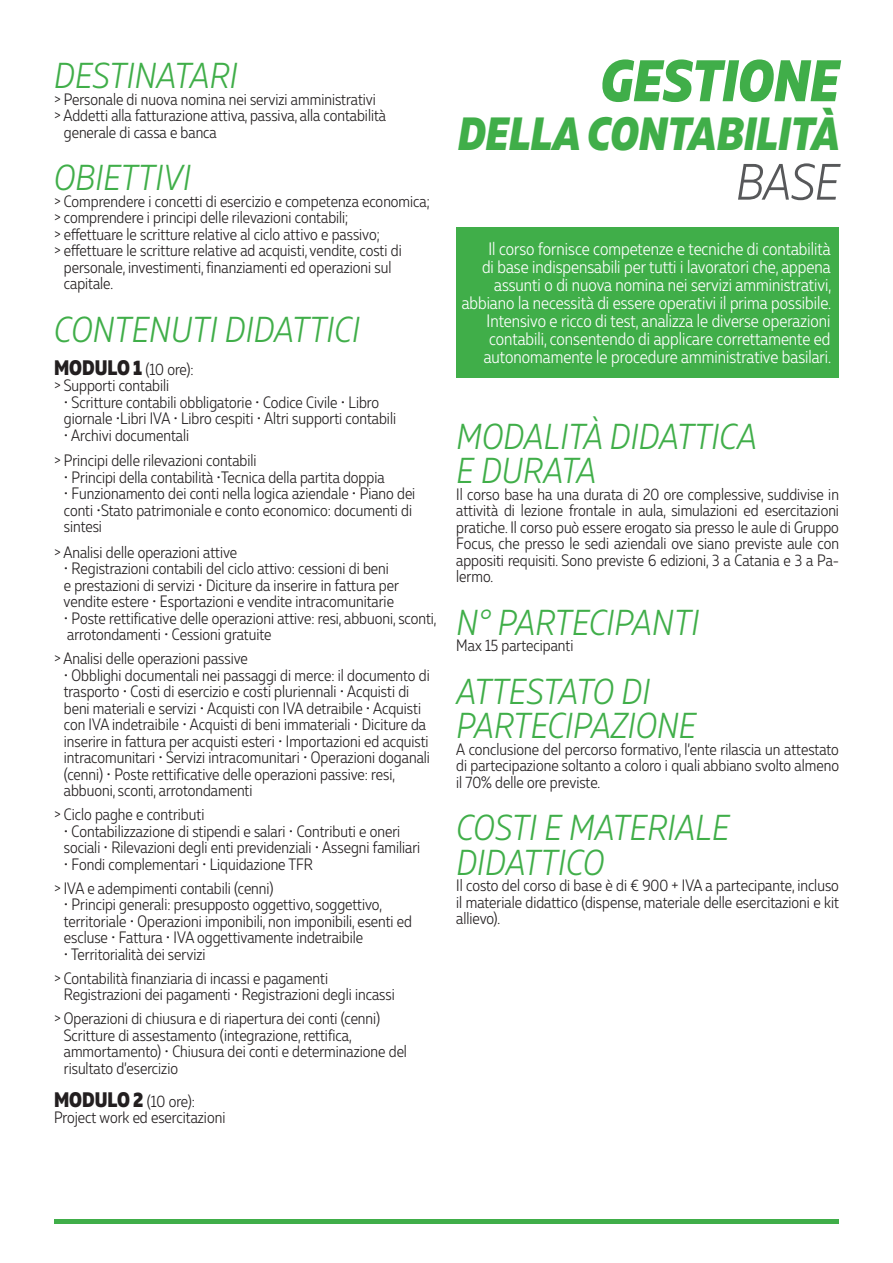
<style>
.page{position:relative;width:893px;height:1263px;background:#fff}
.page>*{position:absolute;margin:0;border:0;box-sizing:border-box;transform-origin:0 0}
.t1{font:italic 800 58.5px "Muller Narrow";color:#40ae49}
.t2{font:italic 300 51px "Muller Narrow";color:#57585a}
.t3{font:italic 800 46.5px "Muller Narrow";color:#40ae49}
.t4{font:italic 300 36px/34.5px "Muller Narrow";letter-spacing:.01em;color:#40ae49}
.t5{font:300 18px/18px "Muller Narrow";color:#fff;text-align:right}
.t6{font:300 16.5px/16.5px "Muller Narrow";color:#231f20}
.s1{font-weight:800;font-size:21px}
</style>
<div class="page">
<div style="left:456px;top:227px;width:383px;height:151px;background:#40ae49"></div>
<div style="left:54px;top:1219px;width:785px;height:5px;background:#40ae49"></div>
<h3 class="t4" style="left:54px;top:58px;width:185px">DESTINATARI</h3>
<p class="t6" style="left:54px;top:91px;width:323px">&gt; Personale di nuova nomina nei servizi amministrativi</p>
<p class="t6" style="left:54px;top:107px;width:334px">&gt; Addetti alla fatturazione attiva, passiva, alla contabilità</p>
<p class="t6" style="left:64px;top:124px;width:154px">generale di cassa e banca</p>
<h3 class="t4" style="left:54px;top:160px;width:138px">OBIETTIVI</h3>
<p class="t6" style="left:54px;top:193px;width:377px">&gt; Comprendere i concetti di esercizio e competenza economica;</p>
<p class="t6" style="left:54px;top:209px;width:296px">&gt; comprendere i principi delle rilevazioni contabili;</p>
<p class="t6" style="left:54px;top:226px;width:327px">&gt; effettuare le scritture relative al ciclo attivo e passivo;</p>
<p class="t6" style="left:54px;top:242px;width:349px">&gt; effettuare le scritture relative ad acquisti, vendite, costi di</p>
<p class="t6" style="left:64px;top:259px;width:329px">personale, investimenti, finanziamenti ed operazioni sul</p>
<p class="t6" style="left:64px;top:275px;width:51px">capitale.</p>
<h3 class="t4" style="left:54px;top:312px;width:307px">CONTENUTI DIDATTICI</h3>
<p class="t6" style="left:54px;top:361px;width:141px"><span class="s1">MODULO 1</span> (10 ore): &gt; Supporti contabili</p>
<p class="t6" style="left:64px;top:394px;width:334px">• Scritture contabili obbligatorie • Codice Civile • Libro giornale •Libri IVA • Libro cespiti • Altri supporti contabili</p>
<p class="t6" style="left:54px;top:422px;width:204px;line-height:25.5px;text-indent:10px">• Archivi documentali<br>&gt; Principi delle rilevazioni contabili</p>
<p class="t6" style="left:64px;top:469px;width:322px">• Principi della contabilità •Tecnica della partita doppia</p>
<p class="t6" style="left:64px;top:485px;width:353px">• Funzionamento dei conti nella logica aziendale • Piano dei conti •Stato patrimoniale e conto economico: documenti di sintesi</p>
<p class="t6" style="left:54px;top:544px;width:185px">&gt; Analisi delle operazioni attive</p>
<p class="t6" style="left:64px;top:560px;width:337px">• Registrazioni contabili del ciclo attivo: cessioni di beni e prestazioni di servizi • Diciture da inserire in fattura per vendite estere • Esportazioni e vendite intracomunitarie</p>
<p class="t6" style="left:64px;top:610px;width:374px">• Poste rettificative delle operazioni attive: resi, abbuoni, sconti, arrotondamenti • Cessioni gratuite</p>
<p class="t6" style="left:54px;top:650px;width:195px">&gt; Analisi delle operazioni passive</p>
<p class="t6" style="left:64px;top:667px;width:368px">• Obblighi documentali nei passaggi di merce: il documento di trasporto • Costi di esercizio e costi pluriennali • Acquisti di beni materiali e servizi • Acquisti con IVA detraibile • Acquisti con IVA indetraibile • Acquisti di beni immateriali • Diciture da inserire in fattura per acquisti esteri • Importazioni ed acquisti intracomunitari • Servizi intracomunitari • Operazioni doganali (cenni) • Poste rettificative delle operazioni passive: resi, abbuoni, sconti, arrotondamenti</p>
<p class="t6" style="left:54px;top:806px;width:152px">&gt; Ciclo paghe e contributi</p>
<p class="t6" style="left:64px;top:823px;width:358px">• Contabilizzazione di stipendi e salari • Contributi e oneri sociali • Rilevazioni degli enti previdenziali • Assegni familiari</p>
<p class="t6" style="left:54px;top:852px;width:260px;line-height:24px;text-indent:10px">• Fondi complementari • Liquidazione TFR &gt; IVA e adempimenti contabili (cenni)</p>
<p class="t6" style="left:64px;top:896px;width:350px">• Principi generali: presupposto oggettivo, soggettivo, territoriale • Operazioni imponibili, non imponibili, esenti ed escluse • Fattura • IVA oggettivamente indetraibile</p>
<p class="t6" style="left:54px;top:942px;width:276px;line-height:24px;text-indent:10px">• Territorialità dei servizi<br>&gt; Contabilità finanziaria di incassi e pagamenti</p>
<p class="t6" style="left:54px;top:982px;width:342px;line-height:24px;text-indent:10px">Registrazioni dei pagamenti • Registrazioni degli incassi &gt; Operazioni di chiusura e di riapertura dei conti (cenni)</p>
<p class="t6" style="left:64px;top:1027px;width:345px">Scritture di assestamento (integrazione, rettifica, ammortamento) • Chiusura dei conti e determinazione del risultato d’esercizio</p>
<p class="t6" style="left:54px;top:1093px;width:173px"><span class="s1">MODULO 2</span> (10 ore):<br>Project work ed esercitazioni</p>
<h1 class="t1" style="left:600px;top:43px;width:240px">GESTIONE</h1>
<h3 class="t3" style="left:458px;top:105px;width:384px">DELLA CONTABILITÀ</h3>
<h2 class="t2" style="left:736px;top:151px;width:104px">BASE</h2>
<p class="t5" style="left:462px;top:239px;width:371px">Il corso fornisce competenze e tecniche di contabilità<br>di base indispensabili per tutti i lavoratori che, appena assunti o di nuova nomina nei servizi amministrativi, abbiano la necessità di essere operativi il prima possibile.<br>Intensivo e ricco di test, analizza le diverse operazioni contabili, consentendo di applicare correttamente ed autonomamente le procedure amministrative basilari.</p>
<h3 class="t4" style="left:456px;top:419px;width:302px">MODALITÀ DIDATTICA<br>E DURATA</h3>
<p class="t6" style="left:456px;top:486px;width:384px;text-align:justify">Il corso base ha una durata di 20 ore complessive, suddivise in attività di lezione frontale in aula, simulazioni ed esercitazioni pratiche. Il corso può essere erogato sia presso le aule di Gruppo Focus, che presso le sedi aziendali ove siano previste aule con appositi requisiti. Sono previste 6 edizioni, 3 a Catania e 3 a Pa&shy;lermo.</p>
<h3 class="t4" style="left:456px;top:605px;width:244px">N° PARTECIPANTI</h3>
<p class="t6" style="left:456px;top:637px;width:119px">Max 15 partecipanti</p>
<h3 class="t4" style="left:456px;top:674px;width:241px">ATTESTATO DI<br>PARTECIPAZIONE</h3>
<p class="t6" style="left:456px;top:741px;width:384px;text-align:justify">A conclusione del percorso formativo, l’ente rilascia un attestato di partecipazione soltanto a coloro i quali abbiano svolto almeno il 70% delle ore previste.</p>
<h3 class="t4" style="left:456px;top:810px;width:274px">COSTI E MATERIALE<br>DIDATTICO</h3>
<p class="t6" style="left:456px;top:877px;width:384px;text-align:justify">Il costo del corso di base è di € 900 + IVA a partecipante, incluso il materiale didattico (dispense, materiale delle esercitazioni e kit allievo).</p>
</div>
